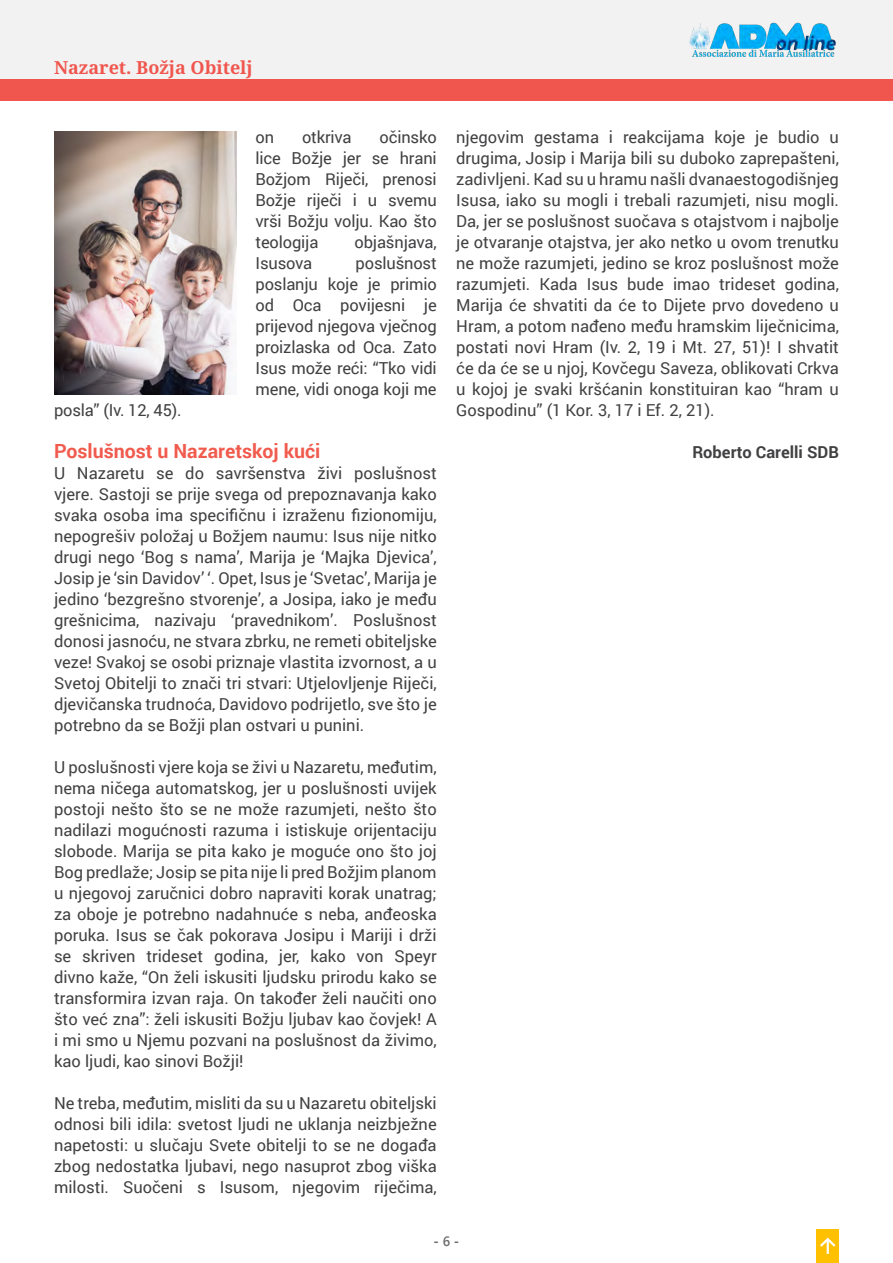
<style>
.page{position:relative;width:893px;height:1263px;background:#fff}
.page>*{position:absolute;margin:0;border:0;box-sizing:border-box;transform-origin:0 0}
.t1{font:700 19.5px "Roboto";color:#f15b4e}
.t2{font:700 18px "Noto Serif";color:#f0564e}
.t3{font:16.5px/21px "Roboto";color:#414042;text-align:justify}
.t4{font:700 16.5px "Roboto";color:#414042}
.t5{font:700 13.5px "Segoe UI";color:#6d6e70}
.s1{font-weight:600}
</style>
<div class="page">
<div style="left:0;top:0;width:893px;height:80px;background:#f2f2f2"></div>
<img style="left:689px;top:22px;width:147px;height:35px">
<div style="left:816px;top:1229px;width:23px;height:34px;background:#ffc000"></div>
<svg style="left:820px;top:1237px;width:16px;height:17px"></svg>
<div style="left:0;top:80px;width:893px;height:20px;background:#f0564e"></div>
<img style="left:54px;top:131px;width:182px;height:263px">
<p class="t2" style="left:54px;top:54px;width:200px">Nazaret. Božja Obitelj</p>
<p class="t3" style="left:255px;top:126px;width:183px;text-indent:124px">očinsko lice Božje jer se hrani Božjom Riječi, prenosi Božje riječi i u svemu vrši Božju volju. Kao što teologija</p>
<p class="t3" style="left:255px;top:126px;width:20px">on</p>
<p class="t3" style="left:302px;top:126px;width:51px">otkriva</p>
<p class="t3" style="left:355px;top:231px;width:84px">objašnjava,</p>
<p class="t3" style="left:255px;top:252px;width:183px;text-indent:100px">poslušnost poslanju koje je primio od Oca povijesni je prijevod njegova vječnog proizlaska od Oca. Zato Isus može reći: “Tko vidi mene, vidi onoga koji me</p>
<p class="t3" style="left:255px;top:252px;width:58px">Isusova</p>
<p class="t3" style="left:54px;top:399px;width:129px">posla” (Iv. 12, 45).</p>
<p class="t1" style="left:54px;top:437px;width:268px">Poslušnost u Nazaretskoj kući</p>
<p class="t3" style="left:54px;top:462px;width:384px">U Nazaretu se do savršenstva živi poslušnost vjere. Sastoji se prije svega od prepoznavanja kako svaka osoba ima specifičnu i izraženu fizionomiju, nepogrešiv položaj u Božjem naumu: Isus nije nitko drugi nego ‘Bog s nama’, Marija je ‘Majka Djevica’, Josip je ‘sin Davidov’ ‘. Opet, Isus je ‘Svetac’, Marija je jedino ‘bezgrešno stvorenje’, a Josipa, iako je među grešnicima, nazivaju ‘pravednikom’. Poslušnost donosi jasnoću, ne stvara zbrku, ne remeti obiteljske veze! Svakoj se osobi priznaje vlastita izvornost, a u Svetoj Obitelji to znači tri stvari: Utjelovljenje Riječi, djevičanska trudnoća, Davidovo podrijetlo, sve što je potrebno da se Božji plan ostvari u punini.</p>
<p class="t3" style="left:54px;top:756px;width:384px">U poslušnosti vjere koja se živi u Nazaretu, međutim, nema ničega automatskog, jer u poslušnosti uvijek postoji nešto što se ne može razumjeti, nešto što nadilazi mogućnosti razuma i istiskuje orijentaciju slobode. Marija se pita kako je moguće ono što joj Bog predlaže; Josip se pita nije li pred Božjim planom u njegovoj zaručnici dobro napraviti korak unatrag; za oboje je potrebno nadahnuće s neba, anđeoska poruka. Isus se čak pokorava Josipu i Mariji i drži se skriven trideset godina, jer, kako von Speyr divno kaže, “On želi iskusiti ljudsku prirodu kako se transformira izvan raja. On također želi naučiti ono što već zna”: želi iskusiti Božju ljubav kao čovjek! A i mi smo u Njemu pozvani na poslušnost da živimo, kao ljudi, kao sinovi Božji!</p>
<p class="t3" style="left:54px;top:1092px;width:384px">Ne treba, međutim, misliti da su u Nazaretu obiteljski odnosi bili idila: svetost ljudi ne uklanja neizbježne napetosti: u slučaju Svete obitelji to se ne događa zbog nedostatka ljubavi, nego nasuprot zbog viška milosti. Suočeni s Isusom, njegovim riječima,</p>
<p class="t3" style="left:456px;top:126px;width:384px">njegovim gestama i reakcijama koje je budio u drugima, Josip i Marija bili su duboko zaprepašteni, zadivljeni. Kad su u hramu našli dvanaestogodišnjeg Isusa, iako su mogli i trebali razumjeti, nisu mogli.<br>Da, jer se poslušnost suočava s otajstvom i najbolje je otvaranje otajstva, jer ako netko u ovom trenutku ne može razumjeti, jedino se kroz poslušnost može razumjeti. Kada Isus bude imao trideset godina, Marija će shvatiti da će to Dijete prvo dovedeno u Hram, a potom nađeno među hramskim liječnicima, postati novi Hram (Iv. 2, 19 i Mt. 27, 51)! I shvatit će da će se u njoj, Kovčegu Saveza, oblikovati Crkva u kojoj je svaki kršćanin konstituiran kao “hram u Gospodinu” (1 Kor. 3, 17 i Ef. 2, 21).</p>
<p class="t4" style="left:692px;top:440px;width:148px">Roberto Carelli SDB</p>
<p class="t5" style="left:434px;top:1229px;width:27px">- <span class="s1">6</span> -</p>
</div>
